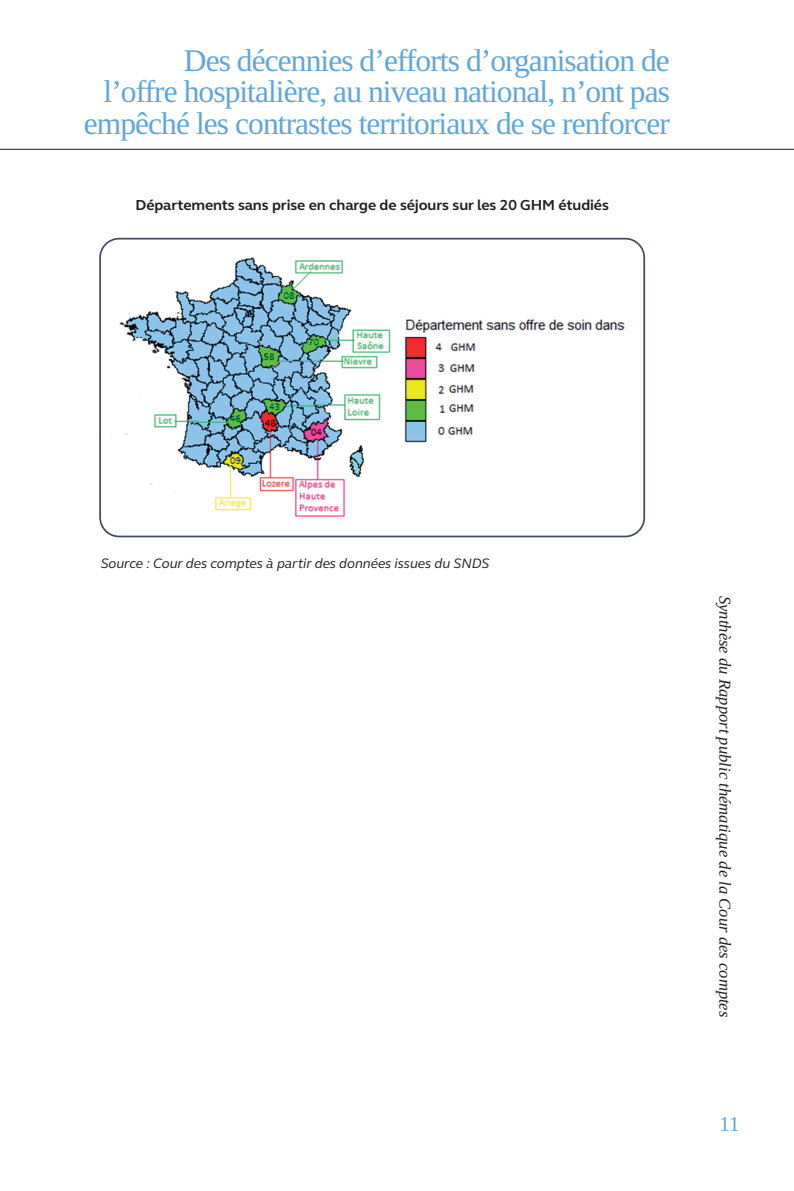
<style>
.page{position:relative;width:794px;height:1191px;background:#fff}
.page>*{position:absolute;margin:0;border:0;box-sizing:border-box;transform-origin:0 0}
.t1{font:31.5px/31.5px "Liberation Serif";letter-spacing:-.03em;color:#5fa6da;text-align:right}
.t2{font:21px "Liberation Serif";color:#5fa6da}
.t3{font:italic 16.62px "Liberation Serif";color:#231f20}
.t4{font:700 14.88px "FS Elliot";letter-spacing:-.005em;color:#231f20}
.t5{font:italic 14px "FS Elliot";letter-spacing:-.005em;color:#231f20}
</style>
<div class="page">
<hr style="left:0;top:149px;width:794px;height:1px;background:#231f20">
<svg style="left:99px;top:238px;width:546px;height:299px"></svg>
<p class="t1" style="left:84px;top:45px;width:588px">Des décennies d’efforts d’organisation de<br>l’offre hospitalière, au niveau national, n’ont pas empêché les contrastes territoriaux de se renforcer</p>
<p class="t4" style="left:136px;top:195px;width:475px">Départements sans prise en charge de séjours sur les 20 GHM étudiés</p>
<p class="t5" style="left:101px;top:553px;width:390px">Source : Cour des comptes à partir des données issues du SNDS</p>
<p class="t3" style="left:736px;top:595px;width:423px;rotate:90deg">Synthèse du Rapport public thématique de la Cour des comptes</p>
<p class="t2" style="left:719px;top:1110px;width:22px">11</p>
</div>
